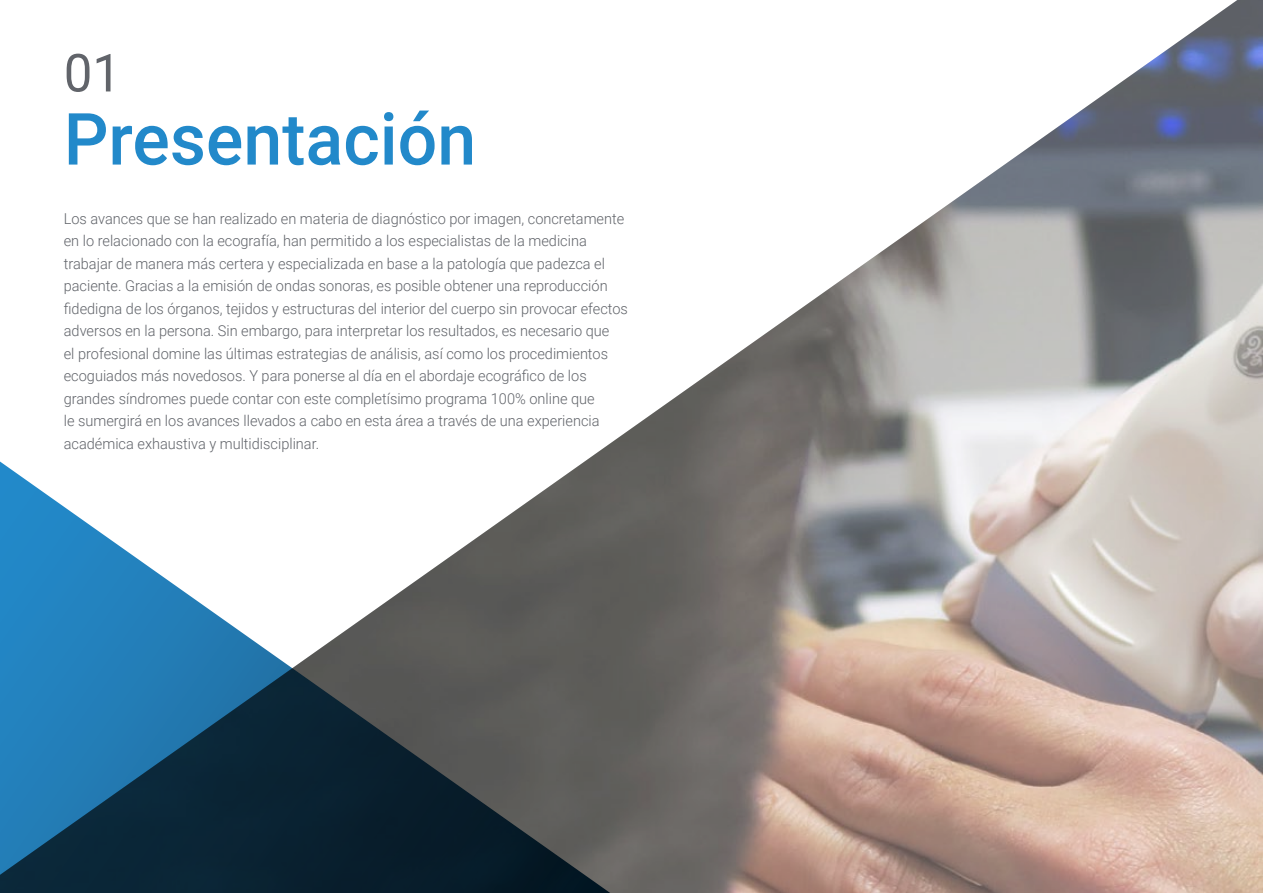
<style>
.page{position:relative;width:1263px;height:893px;background:#fff}
.page>*{position:absolute;margin:0;border:0;box-sizing:border-box;transform-origin:0 0}
.t1{font:500 72px "Roboto";color:#2289ca}
.t2{font:52.5px "Roboto";color:#61646a}
.t3{font:300 15px/22.5px "Roboto";color:#61646a}
</style>
<div class="page">
<img style="left:606px;top:0;width:657px;height:893px">
<svg style="left:0;top:446px;width:640px;height:447px"></svg>
<h2 class="t2" style="left:64px;top:36px;width:59px">01</h2>
<h1 class="t1" style="left:64px;top:89px;width:414px">Presentación</h1>
<p class="t3" style="left:64px;top:207px;width:566px">Los avances que se han realizado en materia de diagnóstico por imagen, concretamente en lo relacionado con la ecografía, han permitido a los especialistas de la medicina trabajar de manera más certera y especializada en base a la patología que padezca el paciente. Gracias a la emisión de ondas sonoras, es posible obtener una reproducción fidedigna de los órganos, tejidos y estructuras del interior del cuerpo sin provocar efectos adversos en la persona. Sin embargo, para interpretar los resultados, es necesario que<br>el profesional domine las últimas estrategias de análisis, así como los procedimientos ecoguiados más novedosos. Y para ponerse al día en el abordaje ecográfico de los grandes síndromes puede contar con este completísimo programa 100% online que<br>le sumergirá en los avances llevados a cabo en esta área a través de una experiencia académica exhaustiva y multidisciplinar.</p>
</div>
